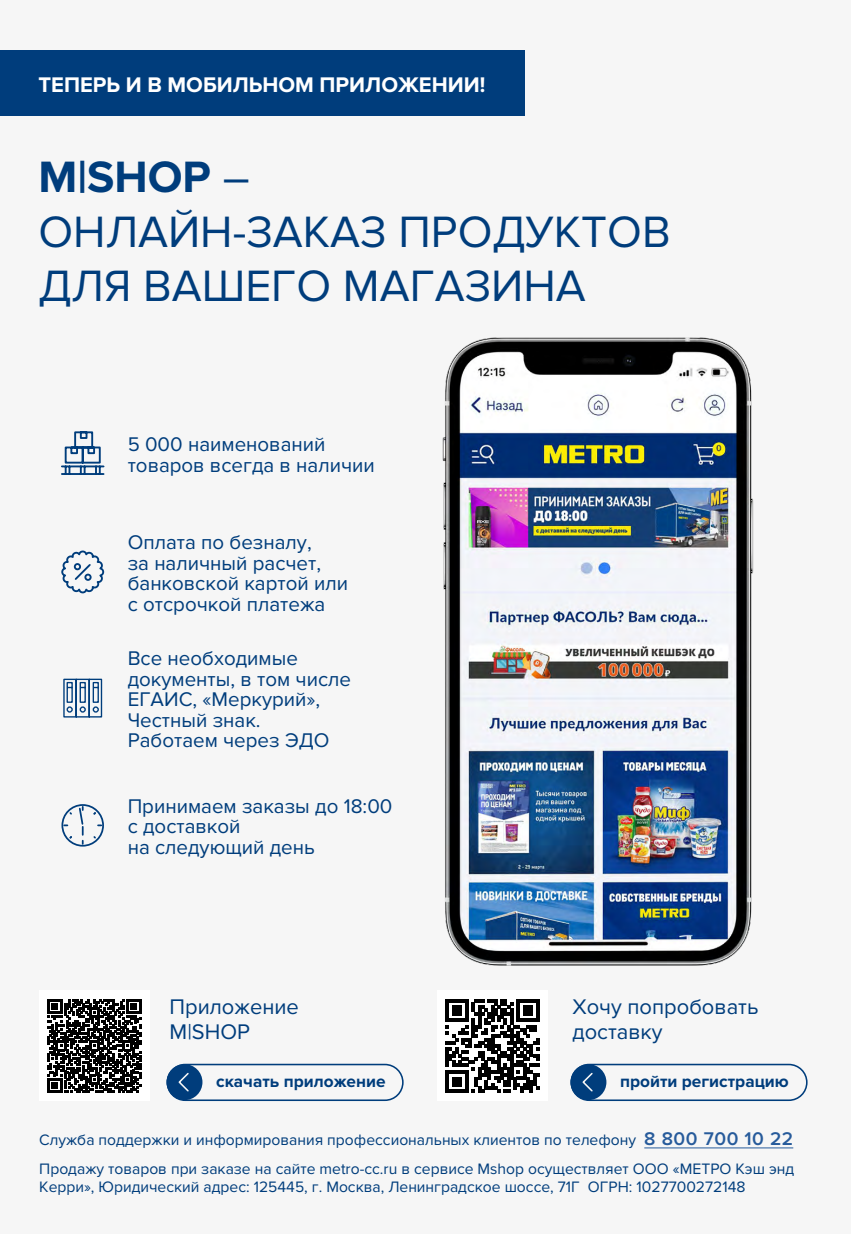
<style>
.page{position:relative;width:851px;height:1234px;background:#fff}
.page>*{position:absolute;margin:0;border:0;box-sizing:border-box;transform-origin:0 0}
.t1{font:45.45px/54.6px "Proxima Nova";color:#003d7c}
.t2{font:21.9px/25px "Proxima Nova";color:#003d7c}
.t3{font:700 21.9px "Proxima Nova";color:#fff}
.t4{font:20.55px/20.5px "Proxima Nova";color:#003d7c}
.t5{font:700 17.25px "Proxima Nova";color:#003d7c}
.t6{font:15.6px/28.2px "Proxima Nova";color:#003d7c}
.s1{font-weight:700}
.s2{font-weight:600;font-size:19.05px;color:#275b9b}
</style>
<div class="page">
<div style="left:0;top:0;width:850px;height:1233px;background:#f6f6f6"></div>
<div style="left:0;top:50px;width:524px;height:65px;background:#003d7c"></div>
<svg style="left:61px;top:550px;width:43px;height:43px"></svg>
<svg style="left:61px;top:431px;width:44px;height:44px"></svg>
<hr style="left:644px;top:1147px;width:149px;height:1px;background:#275b9b">
<div style="left:39px;top:990px;width:110px;height:110px;background:#fff"></div>
<svg style="left:48px;top:999px;width:93px;height:93px"></svg>
<div style="left:437px;top:990px;width:110px;height:110px;background:#fff"></div>
<svg style="left:445px;top:1020px;width:94px;height:72px"></svg>
<img style="left:442px;top:337px;width:312px;height:683px">
<div style="left:570px;top:1063px;width:237px;height:37px;border:2px solid #003d7c;border-radius:18px"></div>
<div style="left:570px;top:1063px;width:36px;height:36px;background:#003d7c;border-radius:50%"></div>
<svg style="left:582px;top:1072px;width:11px;height:20px"></svg>
<div style="left:166px;top:1063px;width:237px;height:37px;border:2px solid #003d7c;border-radius:18px"></div>
<div style="left:166px;top:1063px;width:36px;height:36px;background:#003d7c;border-radius:50%"></div>
<svg style="left:178px;top:1072px;width:11px;height:20px"></svg>
<div style="left:61px;top:804px;width:43px;height:42px;border:2px solid #003d7c;border-radius:50%"></div>
<svg style="left:93px;top:810px;width:4px;height:5px"></svg>
<svg style="left:93px;top:836px;width:4px;height:4px"></svg>
<svg style="left:64px;top:806px;width:20px;height:37px"></svg>
<svg style="left:63px;top:678px;width:40px;height:40px"></svg>
<h2 class="t3" style="left:38px;top:72px;width:448px">ТЕПЕРЬ И В МОБИЛЬНОМ ПРИЛОЖЕНИИ!</h2>
<h1 class="t1" style="left:38px;top:150px;width:633px"><span class="s1">M|SHOP</span> –<br>ОНЛАЙН-ЗАКАЗ ПРОДУКТОВ<br>ДЛЯ ВАШЕГО МАГАЗИНА</h1>
<h3 class="t4" style="left:128px;top:434px;width:248px">5 000 наименований товаров всегда в наличии</h3>
<h3 class="t4" style="left:128px;top:532px;width:222px">Оплата по безналу,<br>за наличный расчет, банковской картой или с отсрочкой платежа</h3>
<h3 class="t4" style="left:128px;top:648px;width:225px">Все необходимые документы, в том числе<br>ЕГАИС, «Меркурий»,<br>Честный знак.<br>Работаем через ЭДО</h3>
<h3 class="t4" style="left:128px;top:796px;width:266px">Принимаем заказы до 18:00 с доставкой<br>на следующий день</h3>
<h2 class="t2" style="left:169px;top:994px;width:131px">Приложение<br>M|SHOP</h2>
<h2 class="t2" style="left:572px;top:994px;width:187px">Хочу попробовать доставку</h2>
<p class="t5" style="left:216px;top:1070px;width:171px">скачать приложение</p>
<p class="t5" style="left:620px;top:1070px;width:170px">пройти регистрацию</p>
<p class="t6" style="left:39px;top:1125px;width:756px">Служба поддержки и информирования профессиональных клиентов по телефону <span class="s2">8 800 700 10 22<br></span>Продажу товаров при заказе на сайте metro-cc.ru в сервисе Mshop осуществляет ООО «МЕТРО Кэш энд</p>
<p class="t6" style="left:39px;top:1173px;width:707px">Керри», Юридический адрес: 125445, г. Москва, Ленинградское шоссе, 71Г ОГРН: 1027700272148</p>
</div>
